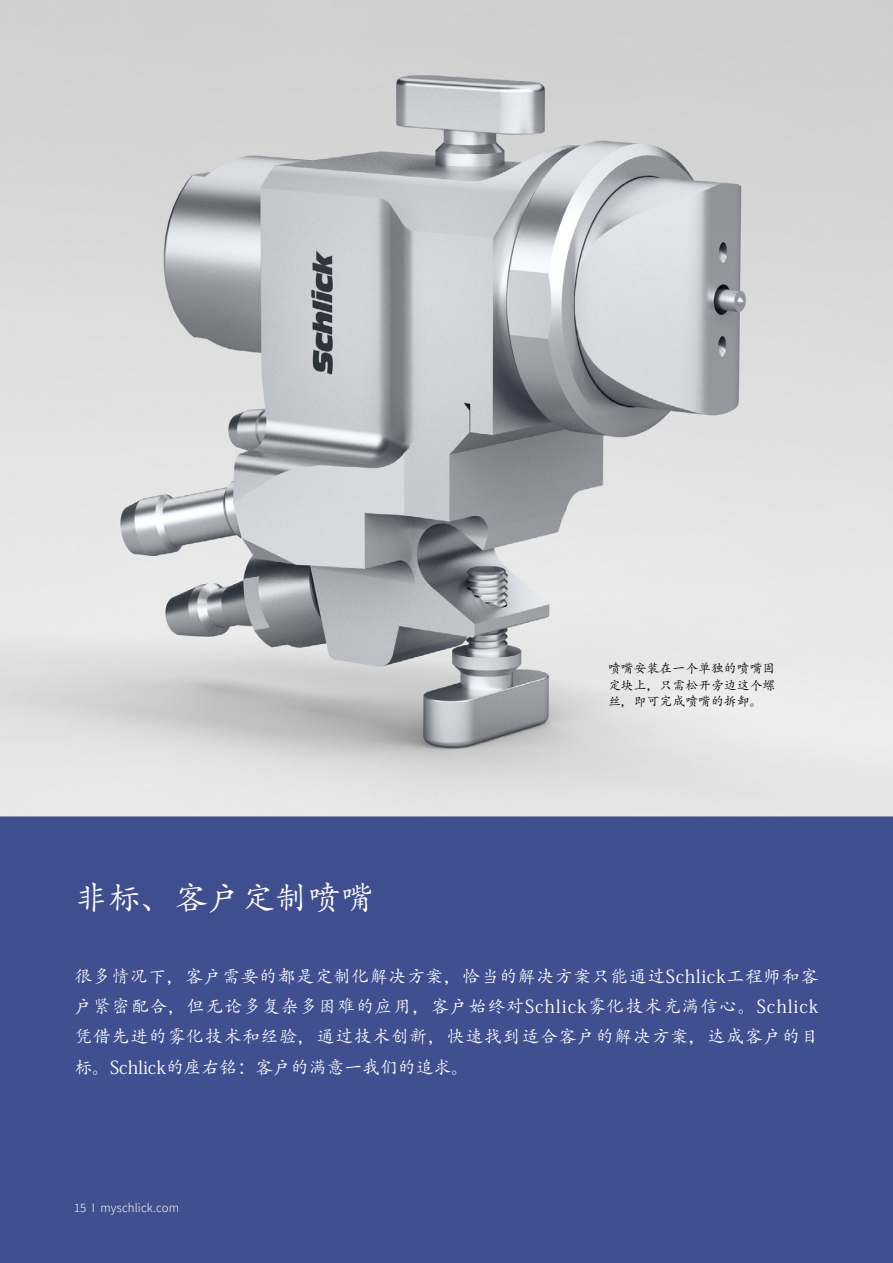
<style>
.page{position:relative;width:893px;height:1263px;background:#fff}
.page>*{position:absolute;margin:0;border:0;box-sizing:border-box;transform-origin:0 0}
.t1{font:33px "Adobe Kaiti Std";letter-spacing:.01em;color:#fff}
.t2{font:18px/30px "Adobe Kaiti Std";letter-spacing:.02em;color:#fff;text-align:justify}
.t3{font:12.75px/16.5px "Adobe Kaiti Std";letter-spacing:.01em;color:#000;text-align:justify}
.t4{font:300 12.75px "Assistant";letter-spacing:.01em;color:#fff}
</style>
<div class="page">
<img style="left:0;top:0;width:893px;height:816px">
<div style="left:0;top:816px;width:893px;height:447px;background:#404f90"></div>
<h1 class="t1" style="left:74px;top:877px;width:301px">非标、客户定制喷嘴</h1>
<p class="t3" style="left:608px;top:660px;width:169px">喷嘴安装在一个单独的喷嘴固定块上，只需松开旁边这个螺丝，即可完成喷嘴的拆卸。</p>
<p class="t2" style="left:74px;top:962px;width:746px">很多情况下，客户需要的都是定制化解决方案，恰当的解决方案只能通过Schlick工程师和客户紧密配合，但无论多复杂多困难的应用，客户始终对Schlick雾化技术充满信心。Schlick凭借先进的雾化技术和经验，通过技术创新，快速找到适合客户的解决方案，达成客户的目标。Schlick的座右铭：客户的满意一我们的追求。</p>
<p class="t4" style="left:74px;top:1199px;width:106px">15 I myschlick.com</p>
</div>
